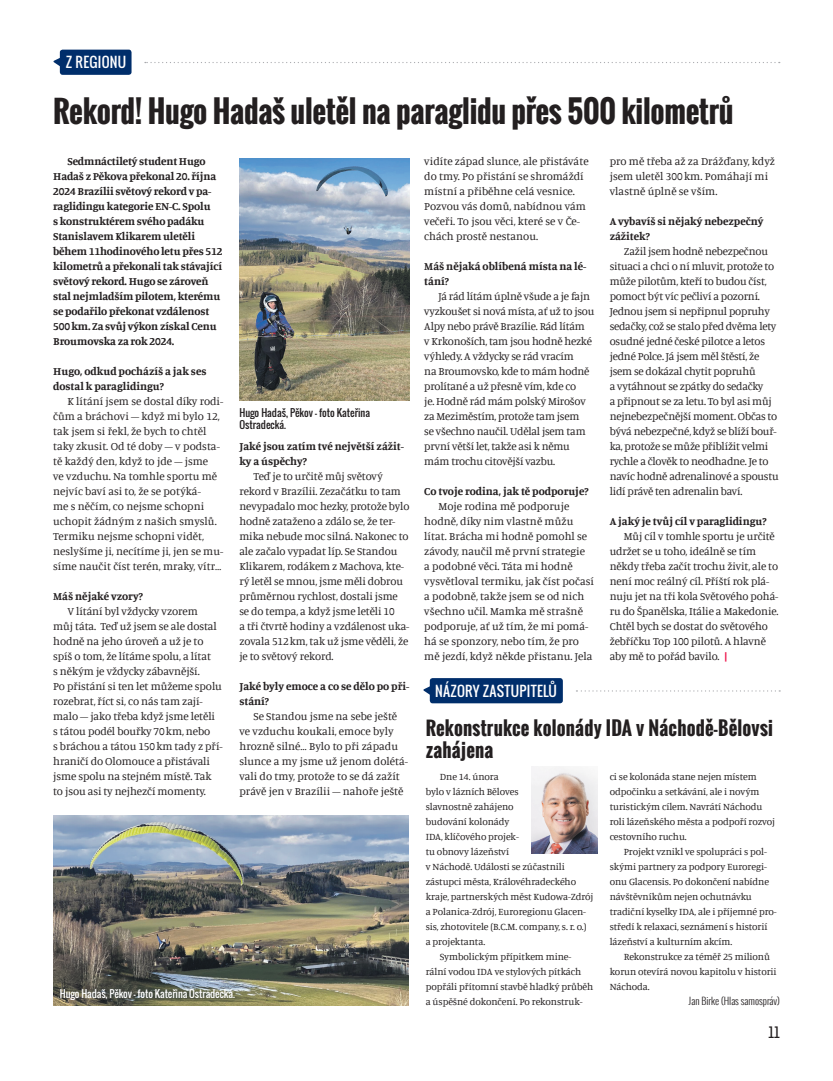
<style>
.page{position:relative;width:833px;height:1081px;background:#fff}
.page>*{position:absolute;margin:0;border:0;box-sizing:border-box;transform-origin:0 0}
.t1{font:700 30px "Oswald";letter-spacing:-.01em;color:#231f20}
.t2{font:700 18.75px/22.5px "Oswald";letter-spacing:.01em;color:#231f20}
.t3{font:15px "Kelson Sans";color:#231f20}
.t4{font:13.75px "Oswald";letter-spacing:.02em;color:#fff}
.t5{font:11.25px/15px "Manuale";letter-spacing:-.01em;color:#231f20}
.t6{font:700 11.25px/15px "Manuale";letter-spacing:-.01em;color:#231f20}
.t7{font:10px/15px "Manuale";letter-spacing:-.01em;color:#231f20}
.t8{font:10px/12px "Oswald";color:#231f20}
.t9{font:10px "Oswald";letter-spacing:-.01em;color:#fff}
.t10{font:300 10px "Oswald";color:#231f20}
.s1{font-weight:700;color:#ed164b}
</style>
<div class="page">
<img style="left:239px;top:158px;width:170px;height:243px">
<svg style="left:145px;top:62px;width:635px;height:1px"></svg>
<svg style="left:53px;top:56px;width:7px;height:13px"></svg>
<div style="left:60px;top:50px;width:71px;height:25px;background:#002e6b;border-radius:3px"></div>
<img style="left:53px;top:815px;width:355px;height:191px">
<svg style="left:576px;top:690px;width:204px;height:1px"></svg>
<svg style="left:423px;top:685px;width:7px;height:12px"></svg>
<div style="left:430px;top:678px;width:133px;height:25px;background:#002e6b;border-radius:3px"></div>
<img style="left:532px;top:766px;width:65px;height:87px">
<p class="t4" style="left:66px;top:52px;width:62px">Z REGIONU</p>
<h1 class="t1" style="left:53px;top:89px;width:682px">Rekord! Hugo Hadaš uletěl na paraglidu přes 500 kilometrů</h1>
<p class="t6" style="left:53px;top:153px;width:171px;text-indent:14px">Sedmnáctiletý student Hugo<br>Hadaš z Pěkova překonal 20. října<br>2024 Brazílii světový rekord v pa&shy;raglidingu kategorie EN-C. Spolu<br>s konstruktérem svého padáku<br>Stanislavem Klikarem uletěli během 11hodinového letu přes 512 kilometrů a překonali tak stávající světový rekord. Hugo se zároveň stal nejmladším pilotem, kterému se podařilo překonat vzdálenost<br>500km. Za svůj výkon získal Cenu<br>Broumovska za rok 2024.</p>
<p class="t6" style="left:53px;top:363px;width:155px">Hugo, odkud pocházíš a jak ses dostal k paraglidingu?</p>
<p class="t5" style="left:53px;top:393px;width:172px;text-indent:14px">K lítání jsem se dostal díky rodi&shy;čům a bráchovi – když mi bylo 12, tak jsem si řekl, že bych to chtěl taky zkusit. Od té doby – v podsta&shy;tě každý den, když to jde – jsme<br>ve vzduchu. Na tomhle sportu mě nejvíc baví asi to, že se potýká-<br>me s něčím, co nejsme schopni uchopit žádným z našich smyslů.<br>Termiku nejsme schopni vidět, neslyšíme ji, necítíme ji, jen se mu&shy;síme naučit číst terén, mraky, vítr…</p>
<p class="t6" style="left:53px;top:588px;width:91px">Máš nějaké vzory?</p>
<p class="t5" style="left:53px;top:603px;width:171px;text-indent:14px">V lítání byl vždycky vzorem<br>můj táta. Teď už jsem se ale dostal hodně na jeho úroveň a už je to spíš o tom, že lítáme spolu, a lítat<br>s někým je vždycky zábavnější.<br>Po přistání si ten let můžeme spolu rozebrat, říct si, co nás tam zají&shy;malo – jako třeba když jsme letěli s tátou podél bouřky 70km, nebo<br>s bráchou a tátou 150km tady z pří&shy;hraničí do Olomouce a přistávali jsme spolu na stejném místě. Tak to jsou asi ty nejhezčí momenty.</p>
<p class="t5" style="left:609px;top:153px;width:167px">pro mě třeba až za Drážďany, když jsem uletěl 300km. Pomáhají mi vlastně úplně se vším.</p>
<p class="t6" style="left:609px;top:213px;width:155px">A vybavíš si nějaký nebezpečný zážitek?</p>
<p class="t5" style="left:609px;top:243px;width:171px;text-indent:14px">Zažil jsem hodně nebezpečnou situaci a chci o ní mluvit, protože to může pilotům, kteří to budou číst, pomoct být víc pečliví a pozorní.<br>Jednou jsem si nepřipnul popruhy sedačky, což se stalo před dvěma lety osudné jedné české pilotce a letos jedné Polce. Já jsem měl štěstí, že jsem se dokázal chytit popruhů<br>a vytáhnout se zpátky do sedačky<br>a připnout se za letu. To byl asi můj nejnebezpečnější moment. Občas to bývá nebezpečné, když se blíží bouř&shy;ka, protože se může přiblížit velmi rychle a člověk to neodhadne. Je to navíc hodně adrenalinové a spoustu lidí právě ten adrenalin baví.</p>
<p class="t6" style="left:609px;top:513px;width:158px">A jaký je tvůj cíl v paraglidingu?</p>
<p class="t5" style="left:609px;top:528px;width:170px;text-indent:14px">Můj cíl v tomhle sportu je určitě udržet se u toho, ideálně se tím někdy třeba začít trochu živit, ale to není moc reálný cíl. Příští rok plá&shy;nuju jet na tři kola Světového pohá&shy;ru do Španělska, Itálie a Makedonie.<br>Chtěl bych se dostat do světového žebříčku Top 100 pilotů. A hlavně aby mě to pořád bavilo. <span class="s1">|</span></p>
<p class="t5" style="left:424px;top:153px;width:166px">vidíte západ slunce, ale přistáváte do tmy. Po přistání se shromáždí místní a přiběhne celá vesnice.<br>Pozvou vás domů, nabídnou vám večeři. To jsou věci, které se v Če&shy;chách prostě nestanou.</p>
<p class="t6" style="left:424px;top:258px;width:164px">Máš nějaká oblíbená místa na lé&shy;tání?</p>
<p class="t5" style="left:424px;top:288px;width:172px;text-indent:14px">Já rád lítám úplně všude a je fajn vyzkoušet si nová místa, ať už to jsou<br>Alpy nebo právě Brazílie. Rád lítám<br>v Krkonoších, tam jsou hodně hezké výhledy. A vždycky se rád vracím<br>na Broumovsko, kde to mám hodně prolítané a už přesně vím, kde co<br>je. Hodně rád mám polský Mirošov za Meziměstím, protože tam jsem<br>se všechno naučil. Udělal jsem tam první větší let, takže asi k němu mám trochu citovější vazbu.</p>
<p class="t6" style="left:424px;top:483px;width:166px">Co tvoje rodina, jak tě podporuje?</p>
<p class="t5" style="left:424px;top:498px;width:171px;text-indent:14px">Moje rodina mě podporuje hodně, díky nim vlastně můžu lítat. Brácha mi hodně pomohl se závody, naučil mě první strategie<br>a podobné věci. Táta mi hodně vysvětloval termiku, jak číst počasí a podobně, takže jsem se od nich všechno učil. Mamka mě strašně podporuje, ať už tím, že mi pomá&shy;há se sponzory, nebo tím, že pro mě jezdí, když někde přistanu. Jela</p>
<p class="t8" style="left:239px;top:406px;width:132px">Hugo Hadaš, Pěkov - foto Kateřina<br>Ostradecká.</p>
<p class="t6" style="left:239px;top:438px;width:166px">Jaké jsou zatím tvé největší zážit&shy;ky a úspěchy?</p>
<p class="t5" style="left:239px;top:468px;width:172px;text-indent:14px">Teď je to určitě můj světový rekord v Brazílii. Zezačátku to tam nevypadalo moc hezky, protože bylo hodně zataženo a zdálo se, že ter&shy;mika nebude moc silná. Nakonec to ale začalo vypadat líp. Se Standou<br>Klikarem, rodákem z Machova, kte&shy;rý letěl se mnou, jsme měli dobrou průměrnou rychlost, dostali jsme se do tempa, a když jsme letěli 10<br>a tři čtvrtě hodiny a vzdálenost uka&shy;zovala 512km, tak už jsme věděli, že je to světový rekord.</p>
<p class="t6" style="left:239px;top:678px;width:171px">Jaké byly emoce a co se dělo po při&shy;stání?</p>
<p class="t5" style="left:239px;top:708px;width:170px;text-indent:14px">Se Standou jsme na sebe ještě ve vzduchu koukali, emoce byly hrozně silné… Bylo to při západu slunce a my jsme už jenom dolétá&shy;vali do tmy, protože to se dá zažít právě jen v Brazílii – nahoře ještě</p>
<p class="t4" style="left:435px;top:680px;width:123px">názory zastupitelů</p>
<h2 class="t2" style="left:426px;top:716px;width:349px">Rekonstrukce kolonády IDA v Náchodě-Bělovsi zahájena</h2>
<p class="t7" style="left:440px;top:769px;width:60px">Dne 14. února</p>
<p class="t7" style="left:426px;top:784px;width:94px">bylo v lázních Běloves</p>
<p class="t7" style="left:426px;top:799px;width:89px">slavnostně zahájeno</p>
<p class="t7" style="left:426px;top:814px;width:85px">budování kolonády</p>
<p class="t7" style="left:426px;top:829px;width:95px">IDA, klíčového projek-</p>
<p class="t7" style="left:426px;top:844px;width:85px">tu obnovy lázeňství</p>
<p class="t7" style="left:426px;top:859px;width:141px">v Náchodě. Události se zúčastnili</p>
<p class="t7" style="left:426px;top:874px;width:152px">zástupci města, Královéhradeckého</p>
<p class="t7" style="left:426px;top:889px;width:169px">kraje, partnerských měst Kudowa-Zdrój</p>
<p class="t7" style="left:426px;top:904px;width:162px">a Polanica-Zdrój, Euroregionu Glacen-</p>
<p class="t7" style="left:426px;top:919px;width:162px">sis, zhotovitele (B.C.M. company, s. r. o.)</p>
<p class="t7" style="left:426px;top:934px;width:61px">a projektanta.</p>
<p class="t7" style="left:440px;top:949px;width:133px">Symbolickým přípitkem mine-</p>
<p class="t7" style="left:426px;top:964px;width:157px">rální vodou IDA ve stylových pítkách</p>
<p class="t7" style="left:426px;top:979px;width:169px">popřáli přítomní stavbě hladký průběh</p>
<p class="t7" style="left:426px;top:994px;width:158px">a úspěšné dokončení. Po rekonstruk-</p>
<p class="t7" style="left:609px;top:769px;width:167px">ci se kolonáda stane nejen místem odpočinku a setkávání, ale i novým turistickým cílem. Navrátí Náchodu roli lázeňského města a podpoří rozvoj cestovního ruchu.</p>
<p class="t7" style="left:609px;top:844px;width:168px;text-indent:14px">Projekt vznikl ve spolupráci s pol&shy;skými partnery za podpory Euroregi&shy;onu Glacensis. Po dokončení nabídne návštěvníkům nejen ochutnávku tradiční kyselky IDA, ale i příjemné pro&shy;středí k relaxaci, seznámení s historií lázeňství a kulturním akcím.</p>
<p class="t7" style="left:609px;top:949px;width:168px;text-indent:14px">Rekonstrukce za téměř 25 milionů korun otevírá novou kapitolu v historii<br>Náchoda.</p>
<p class="t10" style="left:688px;top:994px;width:93px">Jan Birke (Hlas samospráv)</p>
<p class="t9" style="left:60px;top:986px;width:176px">Hugo Hadaš, Pěkov - foto Kateřina Ostradecká.</p>
<h3 class="t3" style="left:768px;top:1023px;width:13px">11</h3>
</div>
